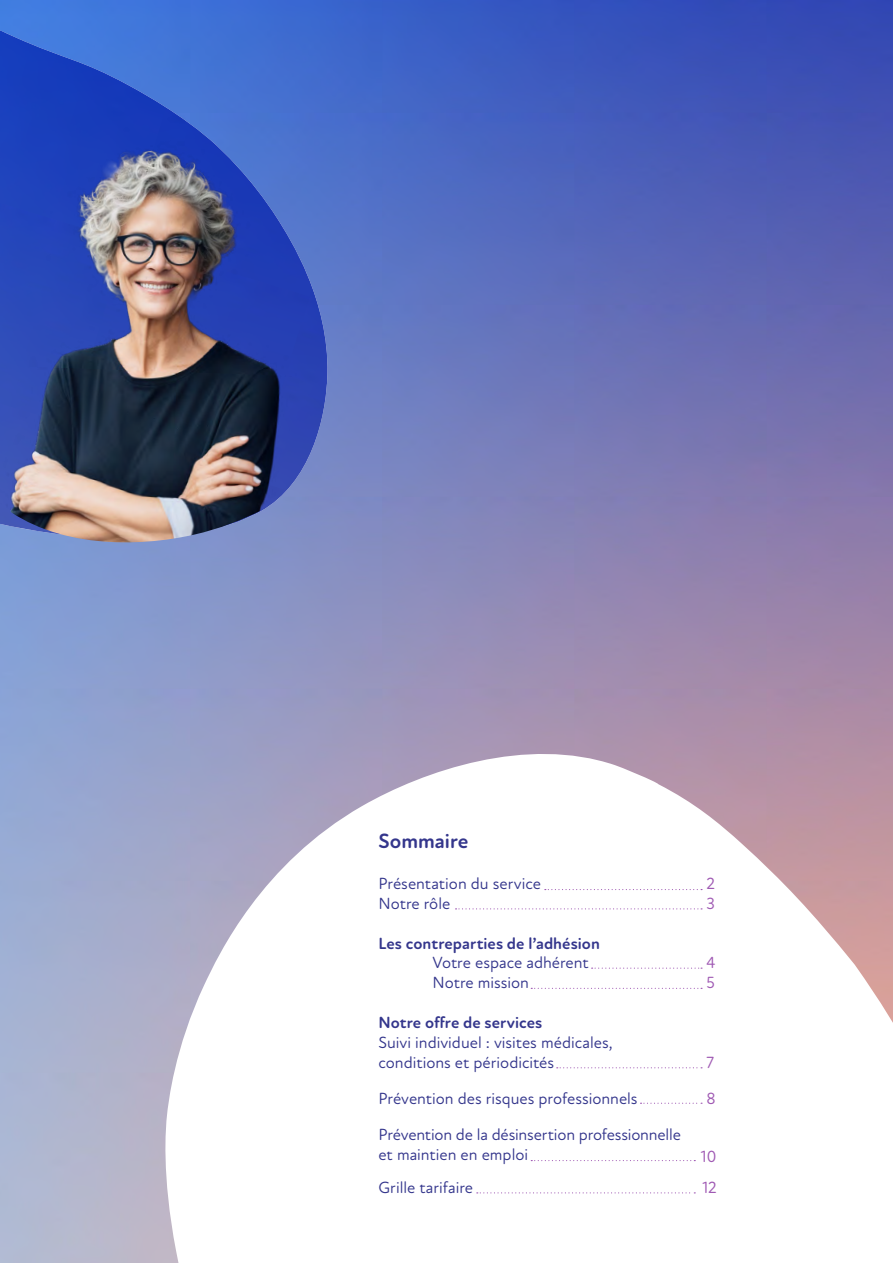
<style>
.page{position:relative;width:893px;height:1263px;background:#fff}
.page>*{position:absolute;margin:0;border:0;box-sizing:border-box;transform-origin:0 0}
.t1{font:700 21px "Atten Round New";color:#34368c}
.t2{font:16.5px/19.8px "Atten Round New";color:#34368c}
.t3{font:700 16.5px "Atten Round New";letter-spacing:.005em;color:#34368c}
.t4{font:16.5px "Atten Round New";color:#9f59b3}
</style>
<div class="page">
<img style="left:0;top:0;width:893px;height:1263px">
<svg style="left:161px;top:735px;width:732px;height:528px"></svg>
<img style="left:0;top:0;width:459px;height:549px">
<svg style="left:545px;top:889px;width:157px;height:1px"></svg>
<svg style="left:456px;top:908px;width:246px;height:1px"></svg>
<svg style="left:592px;top:967px;width:110px;height:2px"></svg>
<svg style="left:531px;top:988px;width:171px;height:1px"></svg>
<svg style="left:557px;top:1067px;width:145px;height:1px"></svg>
<svg style="left:640px;top:1103px;width:62px;height:1px"></svg>
<svg style="left:531px;top:1160px;width:164px;height:1px"></svg>
<svg style="left:477px;top:1192px;width:218px;height:1px"></svg>
<p class="t1" style="left:378px;top:828px;width:91px">Sommaire</p>
<p class="t2" style="left:378px;top:874px;width:164px">Présentation du service</p>
<p class="t4" style="left:706px;top:874px;width:10px">2</p>
<p class="t2" style="left:378px;top:894px;width:73px">Notre rôle</p>
<p class="t4" style="left:706px;top:894px;width:10px">3</p>
<p class="t3" style="left:378px;top:933px;width:223px">Les contreparties de l’adhésion</p>
<p class="t2" style="left:432px;top:953px;width:158px">Votre espace adhérent</p>
<p class="t4" style="left:707px;top:953px;width:10px">4</p>
<p class="t2" style="left:432px;top:973px;width:98px">Notre mission</p>
<p class="t4" style="left:707px;top:973px;width:10px">5</p>
<p class="t3" style="left:378px;top:1012px;width:165px">Notre offre de services</p>
<p class="t2" style="left:378px;top:1032px;width:236px">Suivi individuel : visites médicales, conditions et périodicités</p>
<p class="t4" style="left:707px;top:1052px;width:9px">7</p>
<p class="t2" style="left:378px;top:1088px;width:261px">Prévention des risques professionnels</p>
<p class="t4" style="left:707px;top:1088px;width:11px">8</p>
<p class="t2" style="left:378px;top:1125px;width:304px">Prévention de la désinsertion professionnelle et maintien en emploi</p>
<p class="t2" style="left:378px;top:1178px;width:96px">Grille tarifaire</p>
<p class="t4" style="left:702px;top:1177px;width:16px">12</p>
<p class="t4" style="left:701px;top:1147px;width:17px">10</p>
</div>
